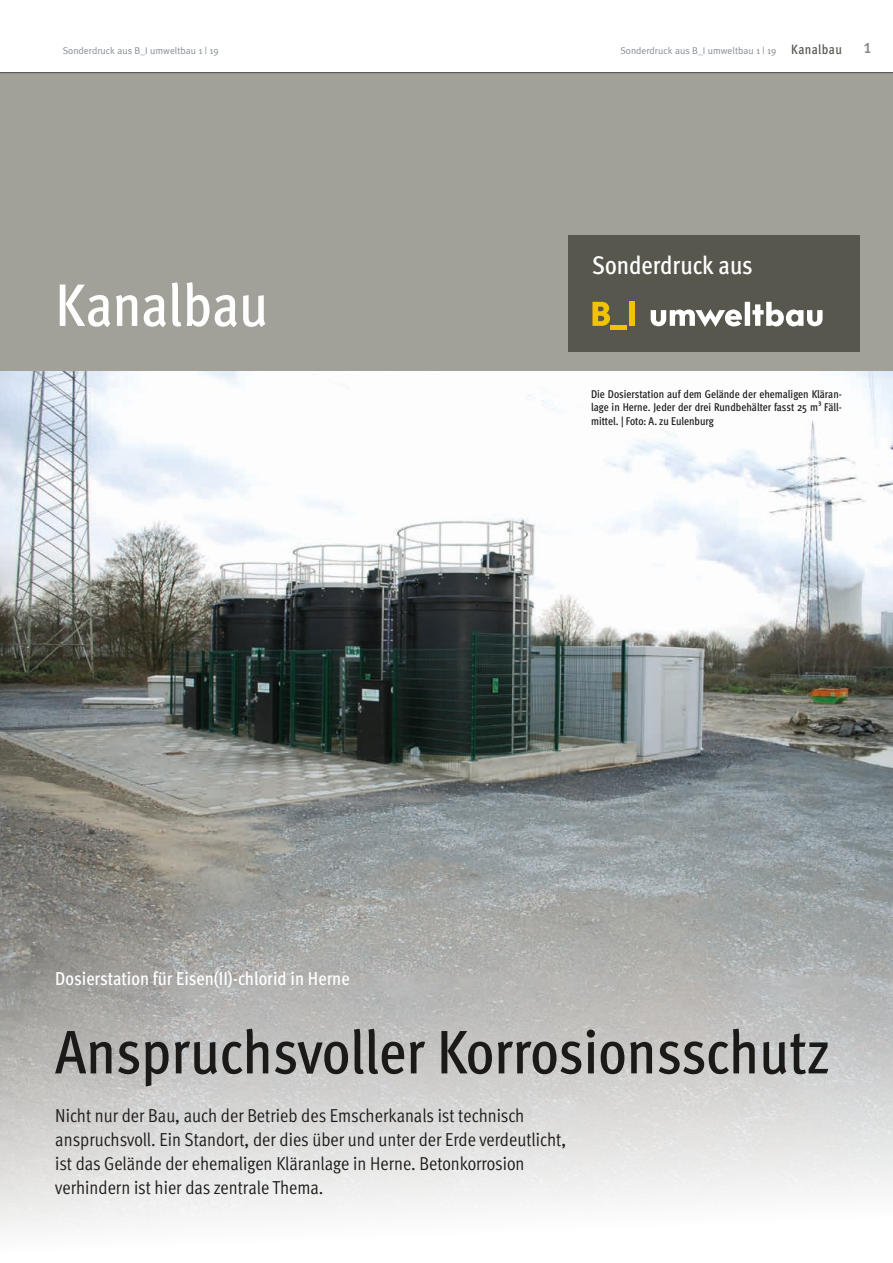
<style>
.page{position:relative;width:893px;height:1263px;background:#fff}
.page>*{position:absolute;margin:0;border:0;box-sizing:border-box;transform-origin:0 0}
.t1{font:500 condensed 61.5px "Meta OT";letter-spacing:-.005em;color:#1b1a19}
.t2{font:500 condensed 60px "Meta OT";letter-spacing:-.005em;color:#fff}
.t3{font:500 condensed 25.5px "Meta OT";color:#fff}
.t4{font:18.75px/24px "Meta OT Cond Norm";color:#1b1a19}
.t5{font:500 condensed 18.75px "Meta OT";color:#fff}
.t6{font:500 condensed 11.25px/13.8px "Meta OT";letter-spacing:-.005em;color:#1b1a19;text-align:justify}
.t7{font:9.75px "Meta Plus Normal";color:#848c91}
.s1{font-family:"Meta OT";font-weight:500;font-stretch:condensed;font-size:13.5px;color:#57574e}
.s2{font-family:"Meta OT";font-weight:500;font-stretch:condensed;font-size:19.5px}
</style>
<div class="page">
<img style="left:0;top:371px;width:893px;height:386px">
<svg style="left:0;top:757px;width:893px;height:474px;background:#b7b9b7"></svg>
<div style="left:0;top:73px;width:893px;height:298px;background:#a1a199"></div>
<hr style="left:0;top:72px;width:893px;height:1px;background:#585757">
<div style="left:568px;top:235px;width:291px;height:117px;background:#57574e"></div>
<div style="left:629px;top:302px;width:6px;height:24px;background:#f1c300"></div>
<hr style="left:610px;top:326px;width:17px;height:4px;background:#f1c300">
<svg style="left:592px;top:302px;width:18px;height:24px"></svg>
<svg style="left:651px;top:302px;width:172px;height:25px"></svg>
<p class="t7" style="left:63px;top:45px;width:157px">Sonderdruck aus B_I umweltbau 1 | 19</p>
<p class="t7" style="left:620px;top:45px;width:252px">Sonderdruck aus B_I umweltbau 1 | 19 <span class="s1">Kanalbau</span> <span class="s2">1</span></p>
<h2 class="t2" style="left:55px;top:267px;width:214px">Kanalbau</h2>
<p class="t5" style="left:55px;top:966px;width:296px">Dosierstation für Eisen(II)-chlorid in Herne</p>
<h3 class="t3" style="left:592px;top:249px;width:162px">Sonderdruck aus</h3>
<p class="t6" style="left:591px;top:386px;width:252px">Die Dosierstation auf dem Gelände der ehemaligen Kläran&shy;lage in Herne. Jeder der drei Rundbehälter fasst 25 m³ Fäll&shy;mittel. | Foto: A. zu Eulenburg</p>
<h1 class="t1" style="left:55px;top:1013px;width:776px">Anspruchsvoller Korrosionsschutz</h1>
<p class="t4" style="left:55px;top:1103px;width:512px">Nicht nur der Bau, auch der Betrieb des Emscherkanals ist technisch anspruchsvoll. Ein Standort, der dies über und unter der Erde verdeutlicht, ist das Gelände der ehemaligen Kläranlage in Herne. Betonkorrosion verhindern ist hier das zentrale Thema.</p>
</div>
